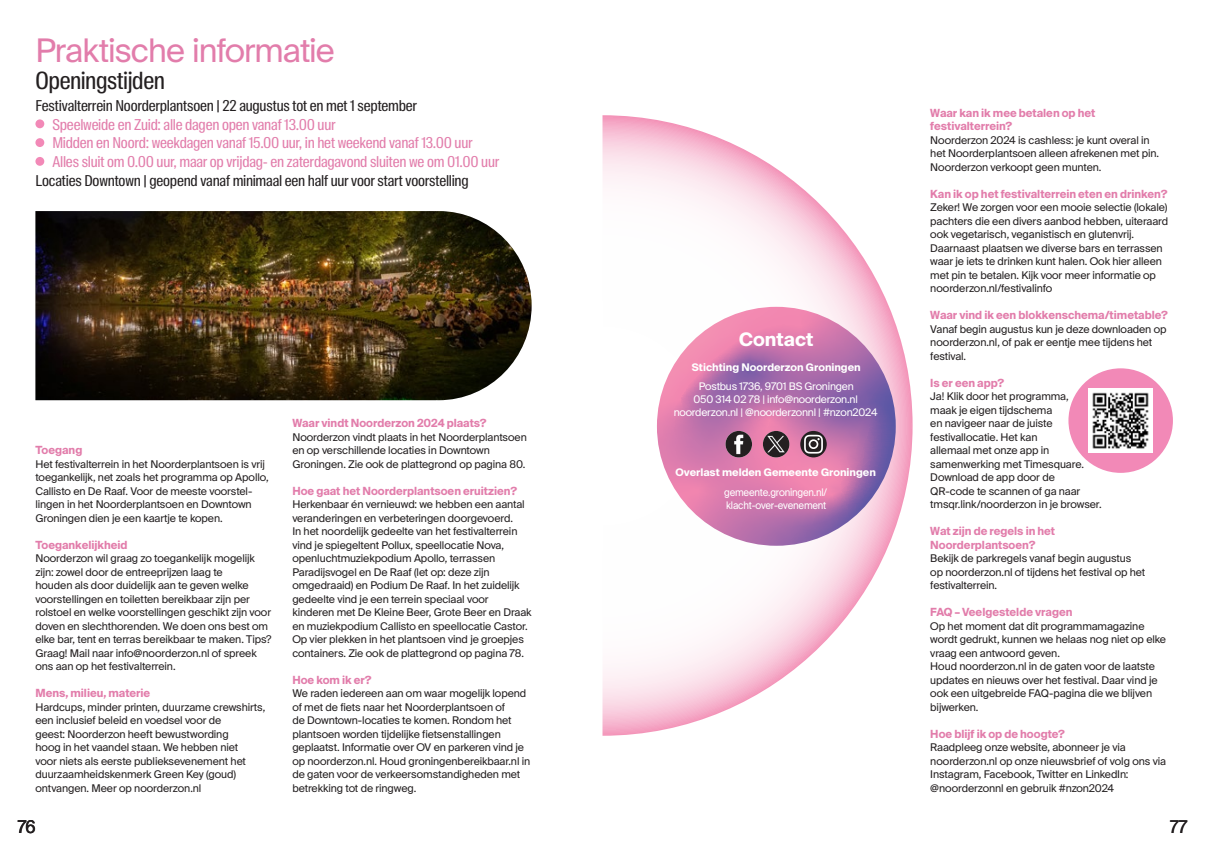
<style>
.page{position:relative;width:1205px;height:851px;background:#fff}
.page>*{position:absolute;margin:0;border:0;box-sizing:border-box;transform-origin:0 0}
.Broodtekst{font:32.5px "Noorderzon";letter-spacing:-.03em;color:#e27dab}
.Ondertitel_Fullpage{font:condensed 23.75px "Noorderzon";letter-spacing:-.02em;color:#231f20}
.t1{font:700 18.62px "Noorderzon";color:#fff}
.t2{font:17.5px "Noorderzon";color:#231f20;scale:.95 1}
.Ondertitel_Kleiner{font:condensed 15px "Noorderzon";letter-spacing:-.015em;color:#e27dab}
.Ondertitel_Kleiner-2{font:condensed 15px "Noorderzon";letter-spacing:-.01em;color:#231f20}
.kopje{font:700 11.25px/13.5px "Noorderzon";color:#e27dab;scale:.96 1}
.broodtekst8_5{font:700 11.25px "Noorderzon";color:#e27dab;scale:.96 1}
.broodtekst8_5-2{font:10.62px/13.5px "Noorderzon";letter-spacing:-.01em;color:#231f20}
.t3{font:10.5px "Noorderzon";letter-spacing:-.02em;color:#fff}
.t4{font:700 10.5px "Noorderzon";color:#fff}
.t5{font:10.5px "Noorderzon";letter-spacing:-.02em;color:#fff;scale:.92 1}
</style>
<div class="page">
<svg style="left:602px;top:115px;width:310px;height:620px"></svg>
<div style="left:35px;top:119px;width:9px;height:9px;background:#f289b7;border-radius:50%"></div>
<div style="left:35px;top:138px;width:9px;height:9px;background:#f289b7;border-radius:50%"></div>
<div style="left:35px;top:157px;width:9px;height:9px;background:#f289b7;border-radius:50%"></div>
<div style="left:1068px;top:368px;width:105px;height:105px;background:#f289b7;border-radius:50%"></div>
<img style="left:1089px;top:389px;width:63px;height:63px">
<svg style="left:657px;top:307px;width:239px;height:238px;background:#c174ac"></svg>
<img style="left:725px;top:431px;width:27px;height:26px;border-radius:13px">
<svg style="left:800px;top:431px;width:27px;height:26px"></svg>
<svg style="left:804px;top:434px;width:19px;height:19px"></svg>
<img style="left:763px;top:431px;width:26px;height:26px;border-radius:13px">
<img style="left:35px;top:211px;width:496px;height:189px">
<p class="Broodtekst" style="left:35px;top:32px;width:301px">Praktische informatie</p>
<p class="Ondertitel_Fullpage" style="left:35px;top:67px;width:131px">Openingstijden</p>
<p class="Ondertitel_Kleiner-2" style="left:35px;top:97px;width:383px">Festivalterrein Noorderplantsoen | 22 augustus tot en met 1 september</p>
<p class="Ondertitel_Kleiner" style="left:52px;top:115px;width:284px">Speelweide en Zuid: alle dagen open vanaf 13.00 uur</p>
<p class="Ondertitel_Kleiner" style="left:52px;top:134px;width:422px">Midden en Noord: weekdagen vanaf 15.00 uur, in het weekend vanaf 13.00 uur</p>
<p class="Ondertitel_Kleiner" style="left:52px;top:153px;width:448px">Alles sluit om 0.00 uur, maar op vrijdag- en zaterdagavond sluiten we om 01.00 uur</p>
<p class="Ondertitel_Kleiner-2" style="left:35px;top:172px;width:435px">Locaties Downtown | geopend vanaf minimaal een half uur voor start voorstelling</p>
<p class="kopje" style="left:35px;top:443px;width:50px">Toegang</p>
<p class="broodtekst8_5-2" style="left:35px;top:457px;width:235px">Het festivalterrein in het Noorderplantsoen is vrij toegankelijk, net zoals het programma op Apollo, Callisto en De Raaf. Voor de meeste voorstel&shy;lingen in het Noorderplantsoen en Downtown Groningen dien je een kaartje te kopen.</p>
<p class="kopje" style="left:35px;top:538px;width:98px">Toegankelijkheid</p>
<p class="broodtekst8_5-2" style="left:35px;top:552px;width:238px">Noorderzon wil graag zo toegankelijk mogelijk zijn: zowel door de entreeprijzen laag te<br>houden als door duidelijk aan te geven welke voorstellingen en toiletten bereikbaar zijn per rolstoel en welke voorstellingen geschikt zijn voor doven en slechthorenden. We doen ons best om elke bar, tent en terras bereikbaar te maken. Tips?<br>Graag! Mail naar info@noorderzon.nl of spreek ons aan op het festivalterrein.</p>
<p class="kopje" style="left:35px;top:686px;width:121px">Mens, milieu, materie</p>
<p class="broodtekst8_5-2" style="left:35px;top:700px;width:231px">Hardcups, minder printen, duurzame crewshirts, een inclusief beleid en voedsel voor de<br>geest: Noorderzon heeft bewustwording<br>hoog in het vaandel staan. We hebben niet<br>voor niets als eerste publieksevenement het duurzaamheidskenmerk Green Key (goud) ontvangen. Meer op noorderzon.nl</p>
<p class="broodtekst8_5" style="left:292px;top:416px;width:204px">Waar vindt Noorderzon 2024 plaats?</p>
<p class="broodtekst8_5-2" style="left:292px;top:430px;width:236px">Noorderzon vindt plaats in het Noorderplantsoen en op verschillende locaties in Downtown<br>Groningen. Zie ook de plattegrond op pagina 80.</p>
<p class="kopje" style="left:292px;top:484px;width:236px">Hoe gaat het Noorderplantsoen eruitzien?</p>
<p class="broodtekst8_5-2" style="left:292px;top:498px;width:241px">Herkenbaar én vernieuwd: we hebben een aantal veranderingen en verbeteringen doorgevoerd.<br>In het noordelijk gedeelte van het festivalterrein vind je spiegeltent Pollux, speellocatie Nova, openluchtmuziekpodium Apollo, terrassen Paradijsvogel en De Raaf (let op: deze zijn omgedraaid) en Podium De Raaf. In het zuidelijk gedeelte vind je een terrein speciaal voor kinderen met De Kleine Beer, Grote Beer en Draak en muziekpodium Callisto en speellocatie Castor.<br>Op vier plekken in het plantsoen vind je groepjes containers. Zie ook de plattegrond op pagina 78.</p>
<p class="kopje" style="left:292px;top:673px;width:84px">Hoe kom ik er?</p>
<p class="broodtekst8_5-2" style="left:292px;top:687px;width:239px">We raden iedereen aan om waar mogelijk lopend of met de fiets naar het Noorderplantsoen of<br>de Downtown-locaties te komen. Rondom het plantsoen worden tijdelijke fietsenstallingen geplaatst. Informatie over OV en parkeren vind je op noorderzon.nl. Houd groningenbereikbaar.nl in de gaten voor de verkeersomstandigheden met betrekking tot de ringweg.</p>
<p class="t1" style="left:739px;top:329px;width:76px">Contact</p>
<p class="t4" style="left:692px;top:361px;width:170px">Stichting Noorderzon Groningen</p>
<p class="t3" style="left:699px;top:380px;width:157px">Postbus 1736, 9701 BS Groningen</p>
<p class="t3" style="left:693px;top:393px;width:166px">050 314 02 78 | info@noorderzon.nl</p>
<p class="t3" style="left:674px;top:406px;width:206px">noorderzon.nl | @noorderzonnl | #nzon2024</p>
<p class="t4" style="left:675px;top:466px;width:202px">Overlast melden Gemeente Groningen</p>
<p class="t5" style="left:724px;top:486px;width:113px">gemeente.groningen.nl/</p>
<p class="t5" style="left:726px;top:499px;width:110px">klacht-over-evenement</p>
<p class="kopje" style="left:930px;top:106px;width:173px">Waar kan ik mee betalen op het festivalterrein?</p>
<p class="broodtekst8_5-2" style="left:930px;top:133px;width:230px">Noorderzon 2024 is cashless: je kunt overal in het Noorderplantsoen alleen afrekenen met pin.<br>Noorderzon verkoopt geen munten.</p>
<p class="kopje" style="left:930px;top:187px;width:248px">Kan ik op het festivalterrein eten en drinken?</p>
<p class="broodtekst8_5-2" style="left:930px;top:201px;width:239px">Zeker! We zorgen voor een mooie selectie (lokale) pachters die een divers aanbod hebben, uiteraard ook vegetarisch, veganistisch en glutenvrij.<br>Daarnaast plaatsen we diverse bars en terrassen waar je iets te drinken kunt halen. Ook hier alleen met pin te betalen. Kijk voor meer informatie op noorderzon.nl/festivalinfo</p>
<p class="kopje" style="left:930px;top:308px;width:249px">Waar vind ik een blokkenschema/timetable?</p>
<p class="broodtekst8_5-2" style="left:930px;top:322px;width:238px">Vanaf begin augustus kun je deze downloaden op noorderzon.nl, of pak er eentje mee tijdens het festival.</p>
<p class="kopje" style="left:930px;top:376px;width:79px">Is er een app?</p>
<p class="broodtekst8_5-2" style="left:930px;top:390px;width:140px">Ja! Klik door het programma,</p>
<p class="broodtekst8_5-2" style="left:930px;top:403px;width:124px;text-align:justify">maak je eigen tijdschema en navigeer naar de juiste festivallocatie. Het kan</p>
<p class="broodtekst8_5-2" style="left:930px;top:444px;width:155px">allemaal met onze app in samenwerking met Timesquare.<br>Download de app door de</p>
<p class="broodtekst8_5-2" style="left:930px;top:484px;width:152px">QR-code te scannen of ga naar</p>
<p class="broodtekst8_5-2" style="left:930px;top:498px;width:173px">tmsqr.link/noorderzon in je browser.</p>
<p class="kopje" style="left:930px;top:524px;width:132px">Wat zijn de regels in het</p>
<p class="kopje" style="left:930px;top:538px;width:111px">Noorderplantsoen?</p>
<p class="broodtekst8_5-2" style="left:930px;top:552px;width:217px">Bekijk de parkregels vanaf begin augustus op noorderzon.nl of tijdens het festival op het festivalterrein.</p>
<p class="kopje" style="left:930px;top:605px;width:150px">FAQ – Veelgestelde vragen</p>
<p class="broodtekst8_5-2" style="left:930px;top:619px;width:237px">Op het moment dat dit programmamagazine wordt gedrukt, kunnen we helaas nog niet op elke vraag een antwoord geven.</p>
<p class="broodtekst8_5-2" style="left:930px;top:660px;width:229px">Houd noorderzon.nl in de gaten voor de laatste updates en nieuws over het festival. Daar vind je ook een uitgebreide FAQ-pagina die we blijven bijwerken.</p>
<p class="kopje" style="left:930px;top:727px;width:142px">Hoe blijf ik op de hoogte?</p>
<p class="broodtekst8_5-2" style="left:930px;top:741px;width:237px">Raadpleeg onze website, abonneer je via noorderzon.nl op onze nieuwsbrief of volg ons via<br>Instagram, Facebook, Twitter en LinkedIn:</p>
<p class="broodtekst8_5-2" style="left:930px;top:781px;width:185px">@noorderzonnl en gebruik #nzon2024</p>
<h3 class="t2" style="left:18px;top:816px;width:20px">76</h3>
<h3 class="t2" style="left:1170px;top:816px;width:19px">77</h3>
</div>
